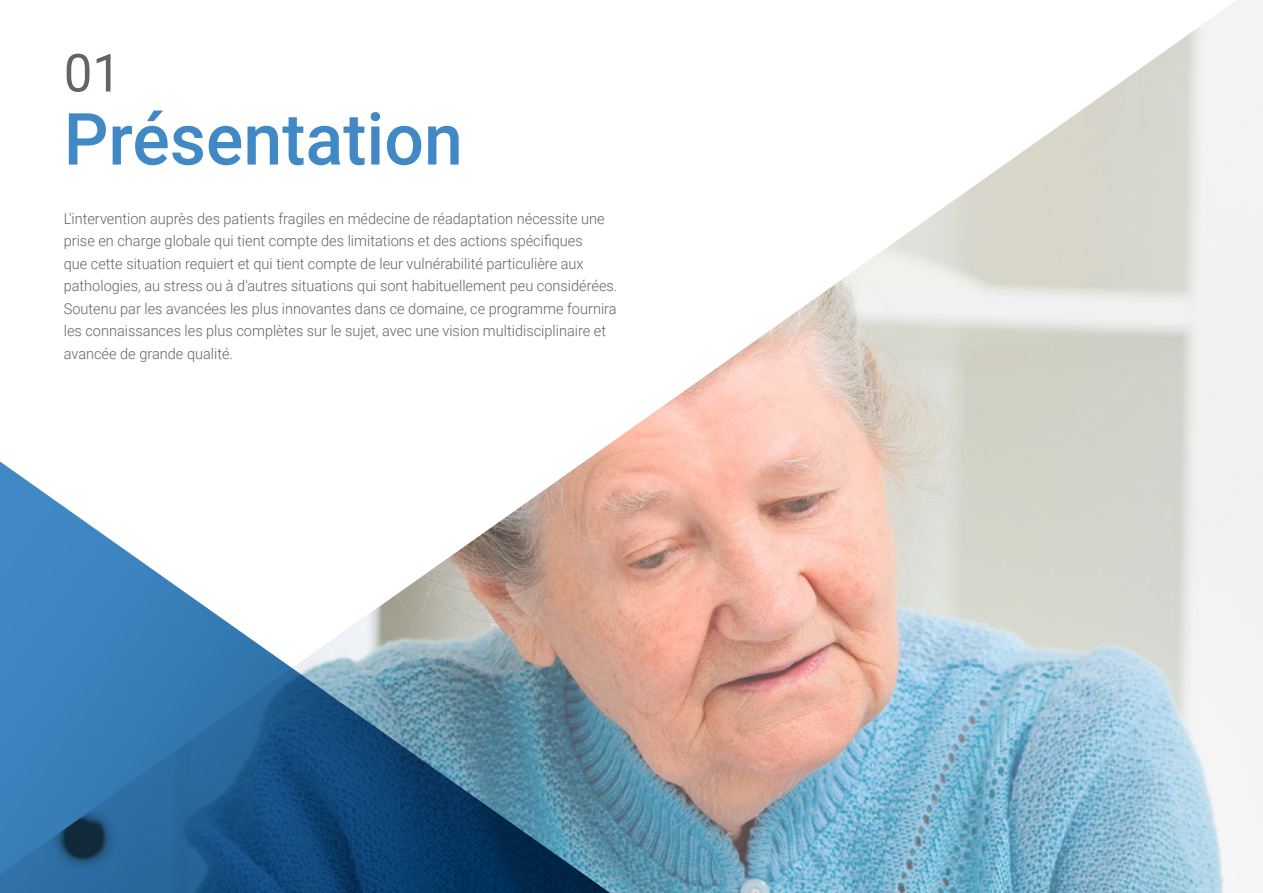
<style>
.page{position:relative;width:1263px;height:893px;background:#fff}
.page>*{position:absolute;margin:0;border:0;box-sizing:border-box;transform-origin:0 0}
.t1{font:500 72px "Roboto";color:#4089c5}
.t2{font:52.5px "Roboto";color:#61646a}
.t3{font:300 15px/22.5px "Roboto";color:#61646a}
</style>
<div class="page">
<img style="left:607px;top:0;width:656px;height:893px">
<svg style="left:0;top:446px;width:640px;height:447px"></svg>
<h2 class="t2" style="left:64px;top:36px;width:59px">01</h2>
<h1 class="t1" style="left:64px;top:89px;width:401px">Présentation</h1>
<p class="t3" style="left:64px;top:207px;width:555px">L'intervention auprès des patients fragiles en médecine de réadaptation nécessite une prise en charge globale qui tient compte des limitations et des actions spécifiques<br>que cette situation requiert et qui tient compte de leur vulnérabilité particulière aux pathologies, au stress ou à d'autres situations qui sont habituellement peu considérées.<br>Soutenu par les avancées les plus innovantes dans ce domaine, ce programme fournira les connaissances les plus complètes sur le sujet, avec une vision multidisciplinaire et avancée de grande qualité.</p>
</div>
